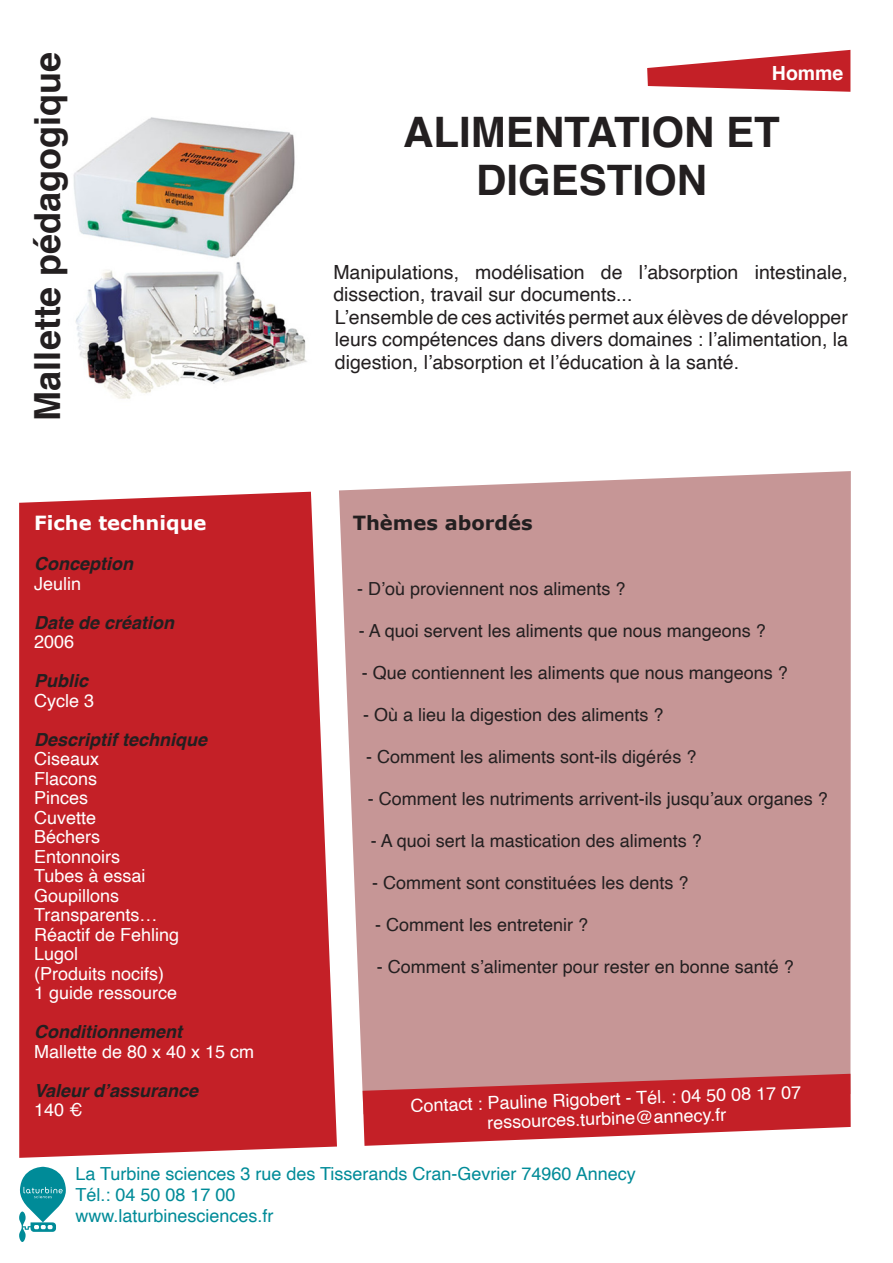
<style>
.page{position:relative;width:893px;height:1263px;background:#fff}
.page>*{position:absolute;margin:0;border:0;box-sizing:border-box;transform-origin:0 0}
.t1{font:700 42px/48px "Helvetica";color:#231f20;text-align:center}
.t2{font:700 36px "Helvetica";color:#231f20}
.t3{font:19.5px/22.5px "Helvetica";color:#231f20}
.t4{font:700 19.5px "Verdana";color:#fff}
.t5{font:700 19.5px "Verdana";color:#231f20}
.t6{font:700 19.5px "Helvetica";color:#fff}
.t7{font:18px "Helvetica";color:#231f20}
.t8{font:18px/19.5px "Helvetica";color:#fff;text-align:center}
.t9{font:18px/21px "Helvetica";color:#008b98}
.t10{font:italic 700 18px "Helvetica";color:#231f20}
</style>
<div class="page">
<img style="left:73px;top:117px;width:234px;height:282px">
<div style="left:339px;top:471px;width:512px;height:631px;background:#c69696"></div>
<div style="left:19px;top:492px;width:318px;height:666px;background:#c42027"></div>
<svg style="left:647px;top:50px;width:203px;height:42px"></svg>
<div style="left:737px;top:66px;width:106px;height:15px;background:#c42027"></div>
<svg style="left:363px;top:1074px;width:488px;height:72px;background:#cc4c51"></svg>
<svg style="left:19px;top:1167px;width:47px;height:75px"></svg>
<p class="t2" style="left:19px;top:420px;width:370px;rotate:-90deg">Mallette pédagogique</p>
<p class="t4" style="left:34px;top:510px;width:174px">Fiche technique</p>
<p class="t10" style="left:34px;top:549px;width:101px">Conception</p>
<p class="t8" style="left:34px;top:574px;width:49px">Jeulin</p>
<p class="t10" style="left:34px;top:607px;width:142px">Date de création</p>
<p class="t8" style="left:34px;top:633px;width:42px">2006</p>
<p class="t10" style="left:34px;top:666px;width:56px">Public</p>
<p class="t8" style="left:34px;top:691px;width:62px">Cycle 3</p>
<p class="t10" style="left:34px;top:724px;width:175px">Descriptif technique</p>
<p class="t8" style="left:34px;top:750px;width:67px">Ciseaux</p>
<p class="t8" style="left:34px;top:769px;width:65px">Flacons</p>
<p class="t8" style="left:34px;top:789px;width:56px">Pinces</p>
<p class="t8" style="left:34px;top:808px;width:64px">Cuvette</p>
<p class="t8" style="left:34px;top:828px;width:68px">Béchers</p>
<p class="t8" style="left:34px;top:847px;width:88px">Entonnoirs</p>
<p class="t8" style="left:34px;top:867px;width:113px">Tubes à essai</p>
<p class="t8" style="left:34px;top:886px;width:87px">Goupillons</p>
<p class="t8" style="left:34px;top:906px;width:125px">Transparents…</p>
<p class="t8" style="left:34px;top:925px;width:147px">Réactif de Fehling</p>
<p class="t8" style="left:34px;top:945px;width:46px">Lugol</p>
<p class="t8" style="left:34px;top:964px;width:132px">(Produits nocifs)</p>
<p class="t8" style="left:34px;top:984px;width:145px">1 guide ressource</p>
<p class="t10" style="left:34px;top:1017px;width:149px">Conditionnement</p>
<p class="t8" style="left:34px;top:1042px;width:222px">Mallette de 80 x 40 x 15 cm</p>
<p class="t10" style="left:34px;top:1075px;width:166px">Valeur d’assurance</p>
<p class="t8" style="left:34px;top:1101px;width:50px">140 €</p>
<p class="t6" style="left:772px;top:57px;width:73px">Homme</p>
<p class="t1" style="left:403px;top:109px;width:378px">ALIMENTATION ET<br>DIGESTION</p>
<p class="t3" style="left:333px;top:261px;width:516px">Manipulations, modélisation de l’absorption intestinale, dissection, travail sur documents...</p>
<p class="t3" style="left:335px;top:306px;width:514px;text-align:justify">L’ensemble de ces activités permet aux élèves de développer leurs compétences dans divers domaines : l’alimentation, la digestion, l’absorption et l’éducation à la santé.</p>
<p class="t5" style="left:353px;top:511px;width:181px">Thèmes abordés</p>
<p class="t7" style="left:357px;top:575px;width:270px">- D’où proviennent nos aliments ?</p>
<p class="t7" style="left:359px;top:617px;width:409px">- A quoi servent les aliments que nous mangeons ?</p>
<p class="t7" style="left:362px;top:659px;width:428px">- Que contiennent les aliments que nous mangeons ?</p>
<p class="t7" style="left:363px;top:701px;width:302px">- Où a lieu la digestion des aliments ?</p>
<p class="t7" style="left:366px;top:743px;width:332px">- Comment les aliments sont-ils digérés ?</p>
<p class="t7" style="left:368px;top:785px;width:462px">- Comment les nutriments arrivent-ils jusqu’aux organes ?</p>
<p class="t7" style="left:371px;top:827px;width:333px">- A quoi sert la mastication des aliments ?</p>
<p class="t7" style="left:372px;top:869px;width:318px">- Comment sont constituées les dents ?</p>
<p class="t7" style="left:375px;top:911px;width:215px">- Comment les entretenir ?</p>
<p class="t7" style="left:377px;top:953px;width:419px">- Comment s’alimenter pour rester en bonne santé ?</p>
<p class="t8" style="left:410px;top:1096px;width:392px;rotate:-2deg">Contact : Pauline Rigobert - Tél. : 04 50 08 17 07 ressources.turbine@annecy.fr</p>
<p class="t9" style="left:75px;top:1163px;width:562px">La Turbine sciences 3 rue des Tisserands Cran-Gevrier 74960 Annecy</p>
<p class="t9" style="left:75px;top:1184px;width:200px">Tél.: 04 50 08 17 00 www.laturbinesciences.fr</p>
</div>
